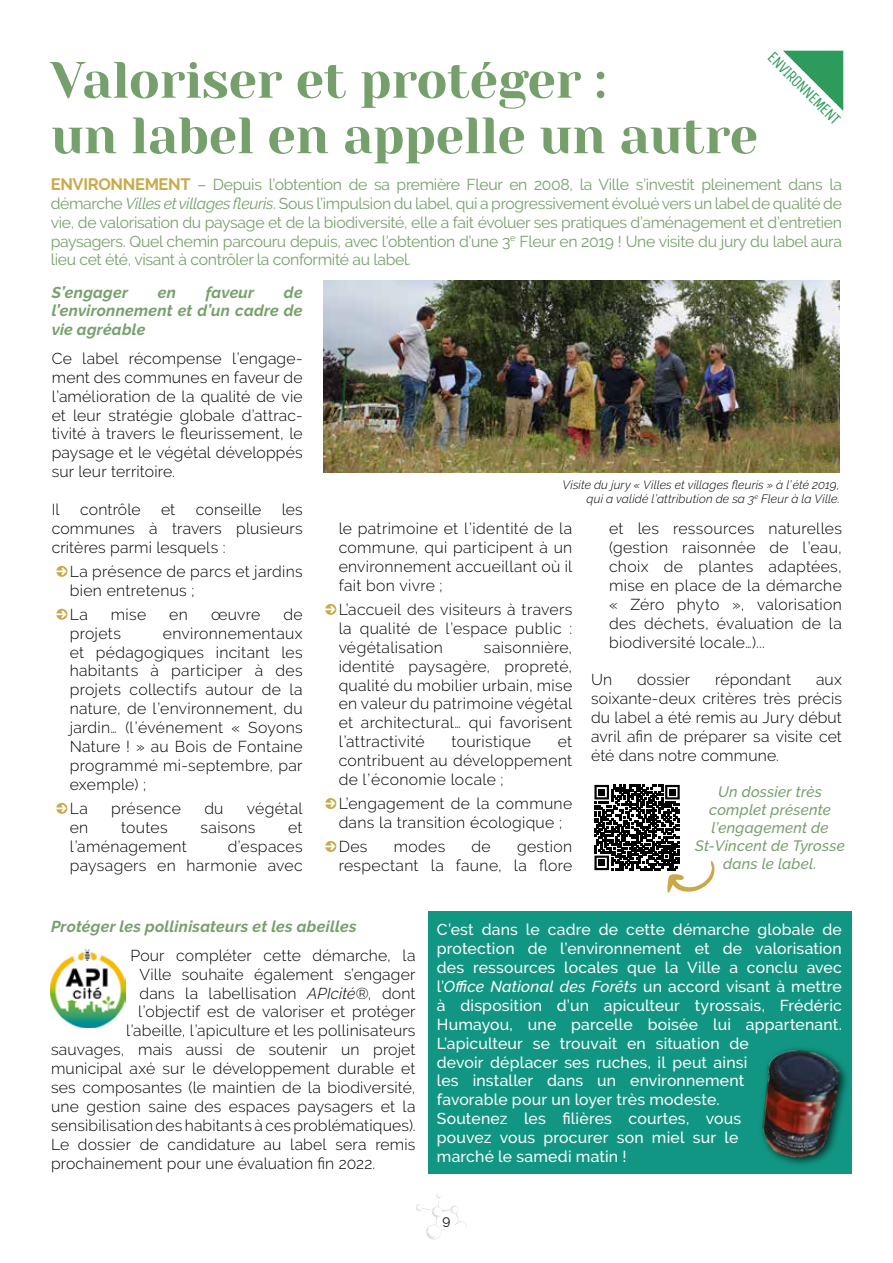
<style>
.page{position:relative;width:893px;height:1263px;background:#fff}
.page>*{position:absolute;margin:0;border:0;box-sizing:border-box;transform-origin:0 0}
.t1{font:51px/55.5px "Yeseva One";letter-spacing:-.01em;color:#76a06b}
.t2{font:16.5px "Unica One";color:#2d9b5c}
.t3{font:300 15.75px/18.9px "Raleway";letter-spacing:.015em;color:#000;text-align:justify}
.t4{font:500 15.75px/18.9px "Raleway";letter-spacing:.01em;color:#fff}
.t5{font:15.75px/18.9px "Raleway";letter-spacing:-.02em;color:#76a06b;text-align:justify}
.t6{font:italic 700 15.75px/18.9px "Raleway";letter-spacing:.015em;color:#76a06b;text-align:justify}
.t7{font:italic 500 15px/18px "Raleway";letter-spacing:.015em;color:#76a06b;text-align:center}
.t8{font:13.5px "Raleway";color:#000}
.t9{font:italic 300 12px/14.4px "Raleway";letter-spacing:.01em;color:#000;text-align:right}
.s1{font-weight:700;font-size:16.5px;color:#caaa48}
.s2{font-style:italic}
</style>
<div class="page">
<svg style="left:416px;top:1193px;width:51px;height:47px"></svg>
<img style="left:323px;top:280px;width:517px;height:192px">
<img style="left:51px;top:949px;width:74px;height:78px">
<div style="left:428px;top:912px;width:423px;height:262px;background:#119683"></div>
<svg style="left:783px;top:51px;width:60px;height:60px"></svg>
<svg style="left:325px;top:604px;width:11px;height:11px"></svg>
<svg style="left:325px;top:798px;width:11px;height:11px"></svg>
<svg style="left:325px;top:841px;width:11px;height:11px"></svg>
<svg style="left:56px;top:566px;width:11px;height:11px"></svg>
<svg style="left:56px;top:609px;width:11px;height:11px"></svg>
<svg style="left:56px;top:803px;width:11px;height:11px"></svg>
<svg style="left:594px;top:785px;width:121px;height:108px"></svg>
<div style="left:759px;top:1046px;width:91px;height:122px;background:#000;opacity:.75"></div>
<img style="left:759px;top:1046px;width:82px;height:120px">
<p class="t2" style="left:777px;top:47px;width:97px;rotate:45deg">ENVIRONNEMENT</p>
<h1 class="t1" style="left:51px;top:50px;width:709px">Valoriser et protéger :<br>un label en appelle un autre</h1>
<p class="t5" style="left:51px;top:175px;width:793px"><span class="s1">ENVIRONNEMENT</span> – Depuis l’obtention de sa première Fleur en 2008, la Ville s’investit pleinement dans la démarche <span class="s2">Villes et villages fleuris</span>. Sous l’impulsion du label, qui a progressivement évolué vers un label de qualité de vie, de valorisation du paysage et de la biodiversité, elle a fait évoluer ses pratiques d’aménagement et d’entretien paysagers. Quel chemin parcouru depuis, avec l’obtention d’une 3<sup>e</sup> Fleur en 2019 ! Une visite du jury du label aura lieu cet été, visant à contrôler la conformité au label.</p>
<p class="t6" style="left:52px;top:283px;width:78px">S’engager</p>
<p class="t6" style="left:158px;top:283px;width:20px">en</p>
<p class="t6" style="left:206px;top:283px;width:50px">faveur</p>
<p class="t6" style="left:52px;top:283px;width:252px;text-indent:232px">de l’environnement et d’un cadre de vie agréable</p>
<p class="t3" style="left:52px;top:349px;width:252px">Ce label récompense l’engage&shy;ment des communes en faveur de l’amélioration de la qualité de vie et leur stratégie globale d’attrac&shy;tivité à travers le fleurissement, le paysage et le végétal développés sur leur territoire.</p>
<p class="t3" style="left:52px;top:500px;width:9px">Il</p>
<p class="t3" style="left:80px;top:500px;width:62px">contrôle</p>
<p class="t3" style="left:161px;top:500px;width:16px">et</p>
<p class="t3" style="left:196px;top:500px;width:67px">conseille</p>
<p class="t3" style="left:52px;top:500px;width:252px;text-indent:230px">les communes à travers plusieurs critères parmi lesquels :</p>
<p class="t3" style="left:70px;top:562px;width:234px">La présence de parcs et jardins bien entretenus ;</p>
<p class="t3" style="left:70px;top:605px;width:20px">La</p>
<p class="t3" style="left:111px;top:605px;width:37px">mise</p>
<p class="t3" style="left:169px;top:605px;width:20px">en</p>
<p class="t3" style="left:211px;top:605px;width:51px">œuvre</p>
<p class="t3" style="left:283px;top:605px;width:21px">de</p>
<p class="t3" style="left:70px;top:624px;width:53px">projets</p>
<p class="t3" style="left:70px;top:624px;width:234px;text-indent:93px">environnementaux et pédagogiques incitant les habitants à participer à des projets collectifs autour de la nature, de l’environnement, du jardin… (l’événement « Soyons Nature ! » au Bois de Fontaine programmé mi-septembre, par exemple) ;</p>
<p class="t3" style="left:70px;top:799px;width:20px">La</p>
<p class="t3" style="left:111px;top:799px;width:71px">présence</p>
<p class="t3" style="left:204px;top:799px;width:21px">du</p>
<p class="t3" style="left:247px;top:799px;width:57px">végétal</p>
<p class="t3" style="left:70px;top:818px;width:20px">en</p>
<p class="t3" style="left:121px;top:818px;width:48px">toutes</p>
<p class="t3" style="left:200px;top:818px;width:56px">saisons</p>
<p class="t3" style="left:288px;top:818px;width:16px">et</p>
<p class="t3" style="left:70px;top:837px;width:119px">l’aménagement</p>
<p class="t3" style="left:70px;top:837px;width:234px;text-align:right">d’espaces<br>paysagers en harmonie avec</p>
<p class="t9" style="left:563px;top:477px;width:279px">Visite du jury « Villes et villages fleuris » à l’été 2019, qui a validé l’attribution de sa 3<sup>e</sup> Fleur à la Ville.</p>
<p class="t3" style="left:339px;top:519px;width:235px">le patrimoine et l’identité de la commune, qui participent à un environnement accueillant où il fait bon vivre ;</p>
<p class="t3" style="left:339px;top:600px;width:235px">L’accueil des visiteurs à travers la qualité de l’espace public : végétalisation</p>
<p class="t3" style="left:339px;top:638px;width:235px;text-indent:145px">saisonnière, identité paysagère, propreté, qualité du mobilier urbain, mise en valeur du patrimoine végétal et architectural… qui favorisent l’attractivité</p>
<p class="t3" style="left:452px;top:732px;width:81px">touristique</p>
<p class="t3" style="left:339px;top:732px;width:235px;text-indent:219px">et contribuent au développement de l’économie locale ;</p>
<p class="t3" style="left:339px;top:794px;width:235px">L’engagement de la commune dans la transition écologique ;</p>
<p class="t3" style="left:339px;top:837px;width:30px">Des</p>
<p class="t3" style="left:394px;top:837px;width:53px">modes</p>
<p class="t3" style="left:472px;top:837px;width:21px">de</p>
<p class="t3" style="left:339px;top:837px;width:235px;text-align:right">gestion<br>respectant la faune, la flore</p>
<p class="t3" style="left:609px;top:519px;width:234px">et les ressources naturelles (gestion raisonnée de l’eau, choix de plantes adaptées, mise en place de la démarche « Zéro phyto », valorisation des déchets, évaluation de la biodiversité locale…)...</p>
<p class="t3" style="left:591px;top:670px;width:23px">Un</p>
<p class="t3" style="left:637px;top:670px;width:55px">dossier</p>
<p class="t3" style="left:715px;top:670px;width:77px">répondant</p>
<p class="t3" style="left:591px;top:670px;width:252px;text-indent:225px">aux soixante-deux critères très précis du label a été remis au Jury début avril afin de préparer sa visite cet été dans notre commune.</p>
<p class="t7" style="left:695px;top:782px;width:151px">Un dossier très complet présente l’engagement de<br>St-Vincent de Tyrosse dans le label.</p>
<p class="t6" style="left:51px;top:917px;width:307px">Protéger les pollinisateurs et les abeilles</p>
<p class="t3" style="left:131px;top:946px;width:287px">Pour compléter cette démarche, la</p>
<p class="t3" style="left:140px;top:965px;width:277px">Ville souhaite également s’engager</p>
<p class="t3" style="left:140px;top:983px;width:278px">dans la labellisation <span class="s2">APIcité®</span>, dont</p>
<p class="t3" style="left:138px;top:1002px;width:279px">l’objectif est de valoriser et protéger</p>
<p class="t3" style="left:126px;top:1021px;width:291px">l’abeille, l’apiculture et les pollinisateurs</p>
<p class="t3" style="left:51px;top:1040px;width:366px">sauvages, mais aussi de soutenir un projet</p>
<p class="t3" style="left:51px;top:1059px;width:366px">municipal axé sur le développement durable et</p>
<p class="t3" style="left:51px;top:1078px;width:366px">ses composantes (le maintien de la biodiversité,</p>
<p class="t3" style="left:51px;top:1097px;width:366px">une gestion saine des espaces paysagers et la</p>
<p class="t3" style="left:51px;top:1116px;width:366px">sensibilisation des habitants à ces problématiques).</p>
<p class="t3" style="left:51px;top:1135px;width:366px">Le dossier de candidature au label sera remis</p>
<p class="t3" style="left:51px;top:1154px;width:326px">prochainement pour une évaluation fin 2022.</p>
<p class="t4" style="left:437px;top:920px;width:407px">C’est dans le cadre de cette démarche globale de protection de l’environnement et de valorisation des ressources locales que la Ville a conclu avec l’<span class="s2">Office National des Forêts</span> un accord visant à mettre à disposition d’un apiculteur tyrossais, Frédéric Humayou, une parcelle boisée lui appartenant.<br>L’apiculteur se trouvait en situation de<br>devoir déplacer ses ruches, il peut ainsi<br>les installer dans un environnement<br>favorable pour un loyer très modeste.<br>Soutenez les filières courtes, vous<br>pouvez vous procurer son miel sur le<br>marché le samedi matin !</p>
<p class="t8" style="left:443px;top:1212px;width:9px">9</p>
</div>
